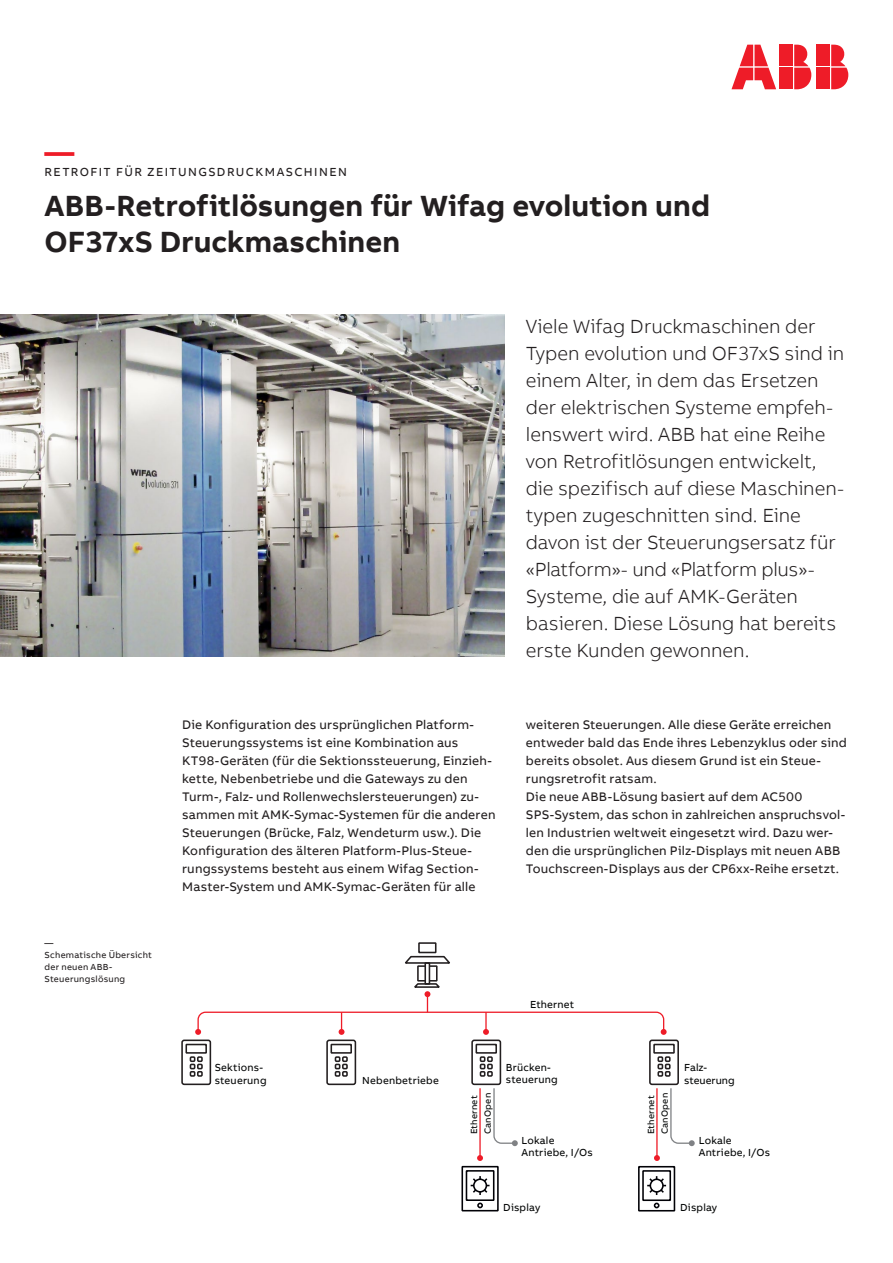
<style>
.page{position:relative;width:893px;height:1263px;background:#fff}
.page>*{position:absolute;margin:0;border:0;box-sizing:border-box;transform-origin:0 0}
.t1{font:700 30px/36px "AB Bvoice";color:#231f20}
.t2{font:700 30px "AB Bvoice";color:#ee1c28}
.t3{font:300 19.5px/27px "AB Bvoice";letter-spacing:-.005em;color:#231f20}
.t4{font:12.75px/18px "AB Bvoice";letter-spacing:.015em;color:#231f20}
.t5{font:12px "AB Bvoice";letter-spacing:.12em;color:#231f20}
.t6{font:10.5px/12.6px "AB Bvoice";letter-spacing:.015em;color:#030505}
.t7{font:9.15px/13.8px "AB Bvoice";letter-spacing:.02em;color:#030505}
.t8{font:9px/12px "AB Bvoice";letter-spacing:.025em;color:#231f20}
</style>
<div class="page">
<img style="left:0;top:315px;width:505px;height:342px">
<div style="left:817px;top:45px;width:13px;height:21px;background:#ee1c28"></div>
<div style="left:817px;top:68px;width:13px;height:21px;background:#ee1c28"></div>
<svg style="left:831px;top:45px;width:17px;height:44px"></svg>
<svg style="left:731px;top:45px;width:45px;height:44px"></svg>
<div style="left:780px;top:45px;width:13px;height:21px;background:#ee1c28"></div>
<div style="left:780px;top:68px;width:13px;height:21px;background:#ee1c28"></div>
<svg style="left:794px;top:45px;width:17px;height:44px"></svg>
<svg style="left:493px;top:1088px;width:25px;height:58px"></svg>
<hr style="left:479px;top:1088px;width:2px;height:70px;background:#ee1c28">
<svg style="left:477px;top:1155px;width:6px;height:6px"></svg>
<svg style="left:670px;top:1088px;width:25px;height:58px"></svg>
<hr style="left:656px;top:1088px;width:2px;height:70px;background:#ee1c28">
<svg style="left:654px;top:1155px;width:6px;height:6px"></svg>
<div style="left:418px;top:942px;width:18px;height:11px;border:2px solid #231f20"></div>
<svg style="left:405px;top:955px;width:45px;height:9px"></svg>
<div style="left:424px;top:962px;width:6px;height:23px;border:2px solid #231f20"></div>
<div style="left:417px;top:965px;width:9px;height:16px;border:2px solid #231f20"></div>
<div style="left:429px;top:965px;width:9px;height:16px;border:2px solid #231f20"></div>
<svg style="left:195px;top:982px;width:472px;height:53px"></svg>
<div style="left:185px;top:1044px;width:22px;height:10px;border:2px solid #231f20"></div>
<svg style="left:190px;top:1056px;width:13px;height:21px"></svg>
<div style="left:181px;top:1039px;width:30px;height:46px;border:2px solid #231f20;border-radius:2px"></div>
<div style="left:330px;top:1044px;width:22px;height:10px;border:2px solid #231f20"></div>
<svg style="left:335px;top:1056px;width:13px;height:21px"></svg>
<div style="left:326px;top:1039px;width:30px;height:46px;border:2px solid #231f20;border-radius:2px"></div>
<div style="left:475px;top:1044px;width:22px;height:10px;border:2px solid #231f20"></div>
<svg style="left:480px;top:1056px;width:13px;height:21px"></svg>
<div style="left:471px;top:1039px;width:30px;height:46px;border:2px solid #231f20;border-radius:2px"></div>
<div style="left:653px;top:1044px;width:22px;height:10px;border:2px solid #231f20"></div>
<svg style="left:657px;top:1056px;width:14px;height:21px"></svg>
<div style="left:649px;top:1039px;width:30px;height:46px;border:2px solid #231f20;border-radius:2px"></div>
<div style="left:461px;top:1166px;width:38px;height:45px;border:2px solid #010106"></div>
<svg style="left:477px;top:1202px;width:6px;height:6px"></svg>
<div style="left:466px;top:1170px;width:28px;height:31px;border:2px solid #010106"></div>
<svg style="left:471px;top:1176px;width:18px;height:19px"></svg>
<div style="left:638px;top:1166px;width:37px;height:45px;border:2px solid #010106"></div>
<svg style="left:654px;top:1202px;width:5px;height:6px"></svg>
<div style="left:642px;top:1170px;width:29px;height:31px;border:2px solid #010106"></div>
<svg style="left:647px;top:1176px;width:19px;height:19px"></svg>
<h1 class="t2" style="left:45px;top:132px;width:31px">—</h1>
<p class="t5" style="left:45px;top:165px;width:304px">RETROFIT FÜR ZEITUNGSDRUCKMASCHINEN</p>
<h1 class="t1" style="left:45px;top:188px;width:667px">ABB-Retrofitlösungen für Wifag evolution und<br>OF37xS Druckmaschinen</h1>
<p class="t3" style="left:526px;top:313px;width:320px">Viele Wifag Druckmaschinen der<br>Typen evolution und OF37xS sind in einem Alter, in dem das Ersetzen der elektrischen Systeme empfeh&shy;lenswert wird. ABB hat eine Reihe von Retrofitlösungen entwickelt, die spezifisch auf diese Maschinen&shy;typen zugeschnitten sind. Eine davon ist der Steuerungsersatz für «Platform»- und «Platform plus»-<br>Systeme, die auf AMK-Geräten basieren. Diese Lösung hat bereits erste Kunden gewonnen.</p>
<p class="t8" style="left:45px;top:936px;width:109px">—<br>Schematische Übersicht der neuen ABB-<br>Steuerungslösung</p>
<p class="t4" style="left:182px;top:715px;width:315px">Die Konfiguration des ursprünglichen Platform-Steuerungssystems ist eine Kombination aus KT98-Geräten (für die Sektionssteuerung, Einzieh&shy;kette, Nebenbetriebe und die Gateways zu den Turm-, Falz- und Rollenwechslersteuerungen) zu&shy;sammen mit AMK-Symac-Systemen für die anderen Steuerungen (Brücke, Falz, Wendeturm usw.). Die Konfiguration des älteren Platform-Plus-Steue&shy;rungssystems besteht aus einem Wifag Section-Master-System und AMK-Symac-Geräten für alle</p>
<p class="t4" style="left:526px;top:715px;width:322px">weiteren Steuerungen. Alle diese Geräte erreichen entweder bald das Ende ihres Lebenzyklus oder sind bereits obsolet. Aus diesem Grund ist ein Steue&shy;rungsretrofit ratsam.<br>Die neue ABB-Lösung basiert auf dem AC500<br>SPS-System, das schon in zahlreichen anspruchsvol&shy;len Industrien weltweit eingesetzt wird. Dazu wer&shy;den die ursprünglichen Pilz-Displays mit neuen ABB Touchscreen-Displays aus der CP6xx-Reihe ersetzt.</p>
<p class="t6" style="left:215px;top:1061px;width:53px">Sektions&shy;steuerung</p>
<p class="t6" style="left:362px;top:1074px;width:78px">Nebenbetriebe</p>
<p class="t6" style="left:530px;top:998px;width:46px">Ethernet</p>
<p class="t7" style="left:467px;top:1134px;width:43px;rotate:-90deg">Ethernet<br>CanOpen</p>
<p class="t6" style="left:506px;top:1061px;width:53px">Brücken&shy;steuerung</p>
<p class="t6" style="left:684px;top:1061px;width:52px">Falz&shy;steuerung</p>
<p class="t7" style="left:644px;top:1134px;width:43px;rotate:-90deg">Ethernet<br>CanOpen</p>
<p class="t6" style="left:699px;top:1134px;width:73px">Lokale<br>Antriebe, I/Os</p>
<p class="t6" style="left:521px;top:1134px;width:73px">Lokale<br>Antriebe, I/Os</p>
<p class="t6" style="left:503px;top:1201px;width:38px">Display</p>
<p class="t6" style="left:680px;top:1201px;width:38px">Display</p>
</div>
